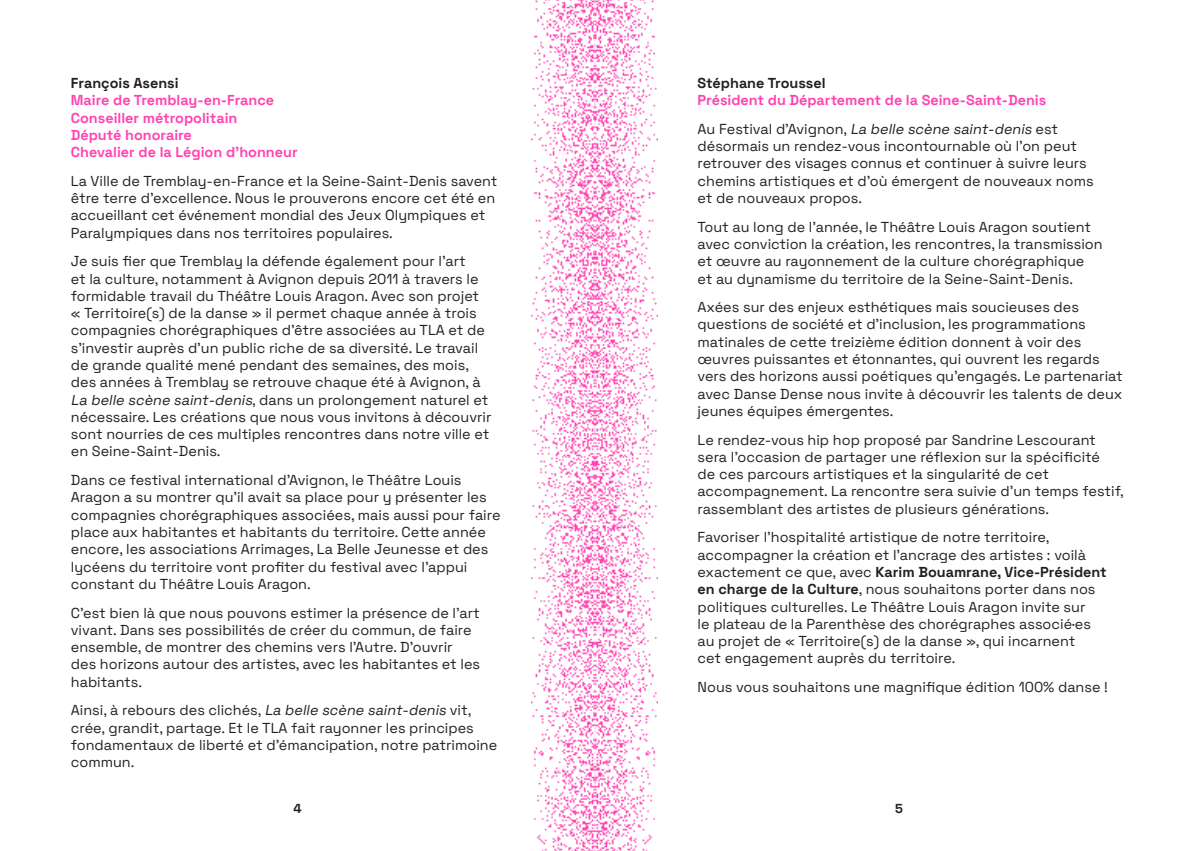
<style>
.page{position:relative;width:1191px;height:851px;background:#fff}
.page>*{position:absolute;margin:0;border:0;box-sizing:border-box;transform-origin:0 0}
.t1{font:300 14.4px/17.2px "Space Grotesk";color:#231f20}
.t2{font:300 14.4px/17.2px "Space Grotesk";color:#ff44b2}
.t3{font:300 13px "Space Grotesk";color:#231f20}
.s1{font-style:italic}
.s2{color:#231f20}
.s3{font-style:italic;color:#231f20}
</style>
<div class="page">
<img style="left:532px;top:0;width:126px;height:850px">
<p class="t1" style="left:71px;top:73px;width:109px">François Asensi</p>
<p class="t2" style="left:71px;top:91px;width:228px">Maire de Tremblay-en-France<br>Conseiller métropolitain<br>Député honoraire<br>Chevalier de la Légion d’honneur</p>
<p class="t1" style="left:71px;top:171px;width:428px">La Ville de Tremblay-en-France et la Seine-Saint-Denis savent être terre d’excellence. Nous le prouverons encore cet été en accueillant cet événement mondial des Jeux Olympiques et Paralympiques dans nos territoires populaires.</p>
<p class="t1" style="left:71px;top:252px;width:422px">Je suis fier que Tremblay la défende également pour l’art<br>et la culture, notamment à Avignon depuis 2011 à travers le formidable travail du Théâtre Louis Aragon. Avec son projet « Territoire(s) de la danse » il permet chaque année à trois compagnies chorégraphiques d’être associées au TLA et de s’investir auprès d’un public riche de sa diversité. Le travail de grande qualité mené pendant des semaines, des mois, des années à Tremblay se retrouve chaque été à Avignon, à <span class="s1">La belle scène saint-denis</span>, dans un prolongement naturel et nécessaire. Les créations que nous vous invitons à découvrir sont nourries de ces multiples rencontres dans notre ville et en Seine-Saint-Denis.</p>
<p class="t1" style="left:71px;top:470px;width:431px">Dans ce festival international d’Avignon, le Théâtre Louis Aragon a su montrer qu’il avait sa place pour y présenter les compagnies chorégraphiques associées, mais aussi pour faire place aux habitantes et habitants du territoire. Cette année encore, les associations Arrimages, La Belle Jeunesse et des lycéens du territoire vont profiter du festival avec l’appui constant du Théâtre Louis Aragon.</p>
<p class="t1" style="left:71px;top:603px;width:411px">C’est bien là que nous pouvons estimer la présence de l’art vivant. Dans ses possibilités de créer du commun, de faire ensemble, de montrer des chemins vers l’Autre. D’ouvrir des horizons autour des artistes, avec les habitantes et les habitants.</p>
<p class="t1" style="left:71px;top:700px;width:428px">Ainsi, à rebours des clichés, <span class="s1">La belle scène saint-denis</span> vit, crée, grandit, partage. Et le TLA fait rayonner les principes fondamentaux de liberté et d’émancipation, notre patrimoine commun.</p>
<p class="t1" style="left:697px;top:73px;width:129px">Stéphane Troussel</p>
<p class="t2" style="left:697px;top:85px;width:362px;line-height:28.6px">Président du Département de la Seine-Saint-Denis<br><span class="s2">A u F e st i va l d ’Av i g n o n ,</span> <span class="s3">La belle scène saint-denis</span> <span class="s2">e st</span></p>
<p class="t1" style="left:697px;top:137px;width:397px">désormais un rendez-vous incontournable où l’on peut retrouver des visages connus et continuer à suivre leurs chemins artistiques et d’où émergent de nouveaux noms et de nouveaux propos.</p>
<p class="t1" style="left:697px;top:217px;width:406px">Tout au long de l’année, le Théâtre Louis Aragon soutient avec conviction la création, les rencontres, la transmission et œuvre au rayonnement de la culture chorégraphique et au dynamisme du territoire de la Seine-Saint-Denis.</p>
<p class="t1" style="left:697px;top:298px;width:426px">Axées sur des enjeux esthétiques mais soucieuses des questions de société et d’inclusion, les programmations matinales de cette treizième édition donnent à voir des œuvres puissantes et étonnantes, qui ouvrent les regards vers des horizons aussi poétiques qu’engagés. Le partenariat avec Danse Dense nous invite à découvrir les talents de deux jeunes équipes émergentes.</p>
<p class="t1" style="left:697px;top:430px;width:428px">Le rendez-vous hip hop proposé par Sandrine Lescourant sera l’occasion de partager une réflexion sur la spécificité<br>de ces parcours artistiques et la singularité de cet accompagnement. La rencontre sera suivie d’un temps festif, rassemblant des artistes de plusieurs générations.</p>
<p class="t1" style="left:697px;top:528px;width:411px">Favoriser l’hospitalité artistique de notre territoire, accompagner la création et l’ancrage des artistes : voilà exactement ce que, avec Karim Bouamrane, Vice-Président en charge de la Culture, nous souhaitons porter dans nos politiques culturelles. Le Théâtre Louis Aragon invite sur<br>le plateau de la Parenthèse des chorégraphes associé·es au projet de « Territoire(s) de la danse », qui incarnent<br>cet engagement auprès du territoire.</p>
<p class="t1" style="left:697px;top:677px;width:412px">Nous vous souhaitons une magnifique édition 100% danse !</p>
<p class="t3" style="left:294px;top:798px;width:10px">4</p>
<p class="t3" style="left:895px;top:798px;width:9px">5</p>
</div>
